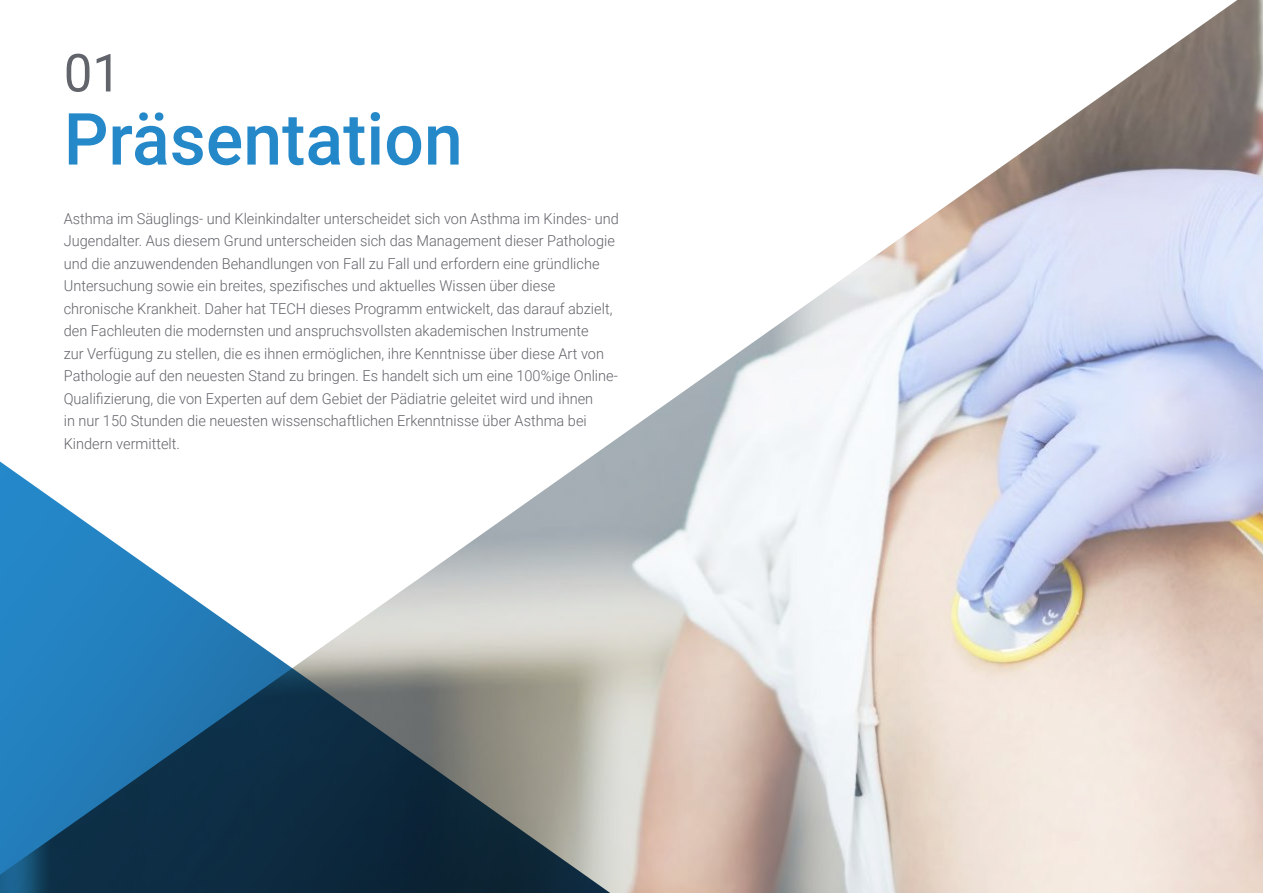
<style>
.page{position:relative;width:1263px;height:893px;background:#fff}
.page>*{position:absolute;margin:0;border:0;box-sizing:border-box;transform-origin:0 0}
.t1{font:500 72px "Roboto";color:#2488c9}
.t2{font:52.5px "Roboto";color:#61646a}
.t3{font:300 15px/22.5px "Roboto";color:#61646a}
.s1{color:#2287c9}
</style>
<div class="page">
<img style="left:607px;top:0;width:656px;height:893px">
<svg style="left:0;top:446px;width:640px;height:447px"></svg>
<h2 class="t2" style="left:64px;top:36px;width:59px">01</h2>
<h1 class="t1" style="left:64px;top:89px;width:400px">Präsent<span class="s1">a</span>tion</h1>
<p class="t3" style="left:64px;top:207px;width:556px">Asthma im Säuglings- und Kleinkindalter unterscheidet sich von Asthma im Kindes- und Jugendalter. Aus diesem Grund unterscheiden sich das Management dieser Pathologie und die anzuwendenden Behandlungen von Fall zu Fall und erfordern eine gründliche Untersuchung sowie ein breites, spezifisches und aktuelles Wissen über diese chronische Krankheit. Daher hat TECH dieses Programm entwickelt, das darauf abzielt, den Fachleuten die modernsten und anspruchsvollsten akademischen Instrumente<br>zur Verfügung zu stellen, die es ihnen ermöglichen, ihre Kenntnisse über diese Art von Pathologie auf den neuesten Stand zu bringen. Es handelt sich um eine 100%ige Online-Qualifizierung, die von Experten auf dem Gebiet der Pädiatrie geleitet wird und ihnen<br>in nur 150 Stunden die neuesten wissenschaftlichen Erkenntnisse über Asthma bei Kindern vermittelt.</p>
</div>
